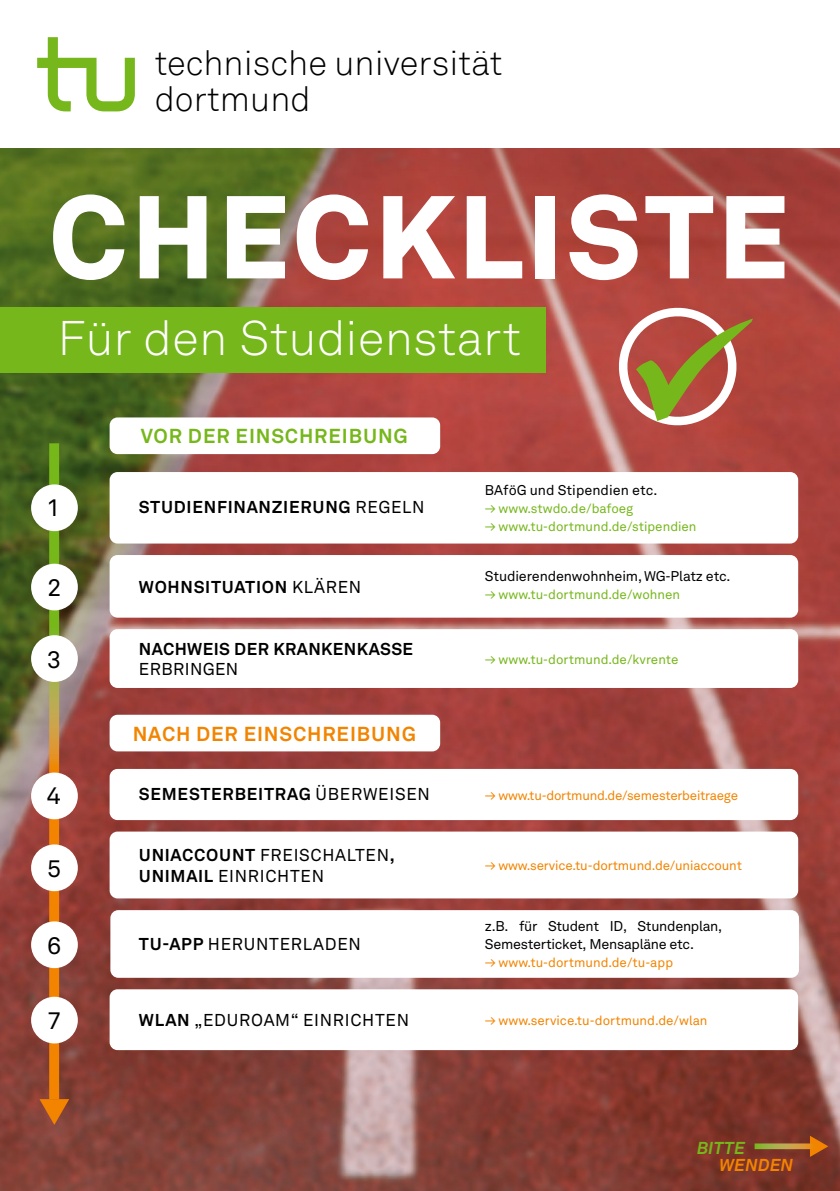
<style>
.page{position:relative;width:840px;height:1191px;background:#fff}
.page>*{position:absolute;margin:0;border:0;box-sizing:border-box;transform-origin:0 0}
.t1{font:900 116px "Akkurat LL";letter-spacing:.03em;color:#fff}
.t2{font:300 48px "Akkurat LL";letter-spacing:.01em;color:#fff}
.t3{font:300 34.4px/36px "Akkurat";color:#000}
.t4{font:24px "Akkurat LL";color:#000}
.t5{font:700 20px "Akkurat LL";letter-spacing:.04em;color:#f28400}
.t6{font:700 20px "Akkurat LL";letter-spacing:.04em;color:#76b71b}
.t7{font:17px/20.4px "Akkurat LL";letter-spacing:.04em;color:#000}
.t8{font:700 17px "Akkurat LL";letter-spacing:.04em;color:#000}
.t9{font:700 17px "Akkurat LL";letter-spacing:.02em;color:#000}
.t10{font:17px "Akkurat LL";letter-spacing:.02em;color:#000}
.t11{font:italic 700 17px "Akkurat LL";letter-spacing:.01em;color:#f28400}
.t12{font:italic 700 17px "Akkurat LL";letter-spacing:.01em;color:#76b71b}
.t13{font:14px/17.8px "Akkurat LL";letter-spacing:-.02em;color:#000}
.t14{font:14px "Akkurat LL";color:#000}
.t15{font:13px "Akkurat LL";letter-spacing:-.01em;color:#f28400}
.t16{font:13px "Akkurat LL";color:#76b71b}
.s1{font-weight:400}
.s2{font-weight:700}
</style>
<div class="page">
<img style="left:0;top:149px;width:839px;height:1042px">
<div style="left:0;top:308px;width:545px;height:65px;background:#76b71b"></div>
<div style="left:109px;top:472px;width:688px;height:71px;background:#fff;border-radius:8px"></div>
<div style="left:109px;top:714px;width:331px;height:37px;background:#fff;border-radius:8px"></div>
<div style="left:109px;top:417px;width:331px;height:37px;background:#fff;border-radius:8px"></div>
<div style="left:109px;top:555px;width:688px;height:62px;background:#fff;border-radius:8px"></div>
<div style="left:109px;top:629px;width:688px;height:59px;background:#fff;border-radius:8px"></div>
<div style="left:109px;top:831px;width:688px;height:67px;background:#fff;border-radius:8px"></div>
<div style="left:110px;top:910px;width:688px;height:67px;background:#fff;border-radius:8px"></div>
<div style="left:109px;top:989px;width:688px;height:61px;background:#fff;border-radius:8px"></div>
<div style="left:109px;top:769px;width:688px;height:51px;background:#fff;border-radius:8px"></div>
<svg style="left:49px;top:443px;width:10px;height:656px;background:#c19a1a"></svg>
<div style="left:31px;top:484px;width:47px;height:47px;background:#fff;border-radius:50%"></div>
<div style="left:31px;top:563px;width:47px;height:47px;background:#fff;border-radius:50%"></div>
<div style="left:31px;top:635px;width:47px;height:47px;background:#fff;border-radius:50%"></div>
<div style="left:31px;top:772px;width:47px;height:47px;background:#fff;border-radius:50%"></div>
<div style="left:31px;top:844px;width:47px;height:47px;background:#fff;border-radius:50%"></div>
<div style="left:31px;top:921px;width:47px;height:47px;background:#fff;border-radius:50%"></div>
<div style="left:31px;top:996px;width:47px;height:47px;background:#fff;border-radius:50%"></div>
<svg style="left:39px;top:1099px;width:30px;height:25px"></svg>
<svg style="left:610px;top:300px;width:142px;height:130px;background:#b67256"></svg>
<svg style="left:809px;top:1135px;width:18px;height:22px"></svg>
<svg style="left:754px;top:1143px;width:61px;height:6px"></svg>
<svg style="left:37px;top:37px;width:98px;height:74px"></svg>
<h3 class="t3" style="left:155px;top:46px;width:349px">technische universität dortmund</h3>
<h1 class="t1" style="left:49px;top:145px;width:742px">CHECKLISTE</h1>
<h2 class="t2" style="left:58px;top:305px;width:464px">Für den Studienstart</h2>
<h3 class="t6" style="left:141px;top:420px;width:268px">VOR DER EINSCHREIBUNG</h3>
<h3 class="t4" style="left:48px;top:490px;width:11px">1</h3>
<h3 class="t4" style="left:48px;top:569px;width:15px">2</h3>
<h3 class="t8" style="left:139px;top:494px;width:287px">STUDIENFINANZIERUNG <span class="s1">REGELN</span></h3>
<h3 class="t8" style="left:139px;top:574px;width:224px">WOHNSITUATION <span class="s1">KLÄREN</span></h3>
<p class="t14" style="left:484px;top:480px;width:174px">BAföG und Stipendien etc.</p>
<p class="t16" style="left:484px;top:499px;width:150px">→ www.stwdo.de/bafoeg</p>
<p class="t16" style="left:484px;top:516px;width:213px">→ www.tu-dortmund.de/stipendien</p>
<p class="t13" style="left:484px;top:567px;width:247px">Studierendenwohnheim, WG-Platz etc.</p>
<p class="t16" style="left:484px;top:585px;width:197px">→ www.tu-dortmund.de/wohnen</p>
<h3 class="t4" style="left:47px;top:641px;width:15px">3</h3>
<h3 class="t9" style="left:139px;top:636px;width:276px">NACHWEIS DER KRANKENKASSE</h3>
<h3 class="t10" style="left:139px;top:657px;width:101px">ERBRINGEN</h3>
<p class="t16" style="left:484px;top:649px;width:195px">→ www.tu-dortmund.de/kvrente</p>
<h3 class="t5" style="left:133px;top:718px;width:284px">NACH DER EINSCHREIBUNG</h3>
<h3 class="t4" style="left:47px;top:778px;width:16px">4</h3>
<h3 class="t8" style="left:139px;top:781px;width:292px">SEMESTERBEITRAG <span class="s1">ÜBERWEISEN</span></h3>
<p class="t15" style="left:484px;top:785px;width:255px">→ www.tu-dortmund.de/semesterbeitraege</p>
<h3 class="t4" style="left:48px;top:850px;width:15px">5</h3>
<h3 class="t7" style="left:139px;top:844px;width:257px"><span class="s2">UNIACCOUNT</span> FREISCHALTEN<span class="s2">,<br>UNIMAIL</span> EINRICHTEN</h3>
<p class="t15" style="left:484px;top:856px;width:258px">→ www.service.tu-dortmund.de/uniaccount</p>
<h3 class="t4" style="left:47px;top:927px;width:16px">6</h3>
<h3 class="t7" style="left:139px;top:933px;width:223px"><span class="s2">TU-APP</span> HERUNTERLADEN</h3>
<p class="t13" style="left:484px;top:916px;width:238px">z.B. für Student ID, Stundenplan,<br>Semesterticket, Mensapläne etc.</p>
<p class="t15" style="left:484px;top:952px;width:190px">→ www.tu-dortmund.de/tu-app</p>
<h3 class="t4" style="left:48px;top:1003px;width:14px">7</h3>
<h3 class="t7" style="left:139px;top:1009px;width:271px"><span class="s2">WLAN</span> „EDUROAM“ EINRICHTEN</h3>
<p class="t15" style="left:484px;top:1010px;width:224px">→ www.service.tu-dortmund.de/wlan</p>
<h3 class="t12" style="left:696px;top:1134px;width:50px">BITTE</h3>
<h3 class="t11" style="left:719px;top:1151px;width:75px">WENDEN</h3>
</div>
